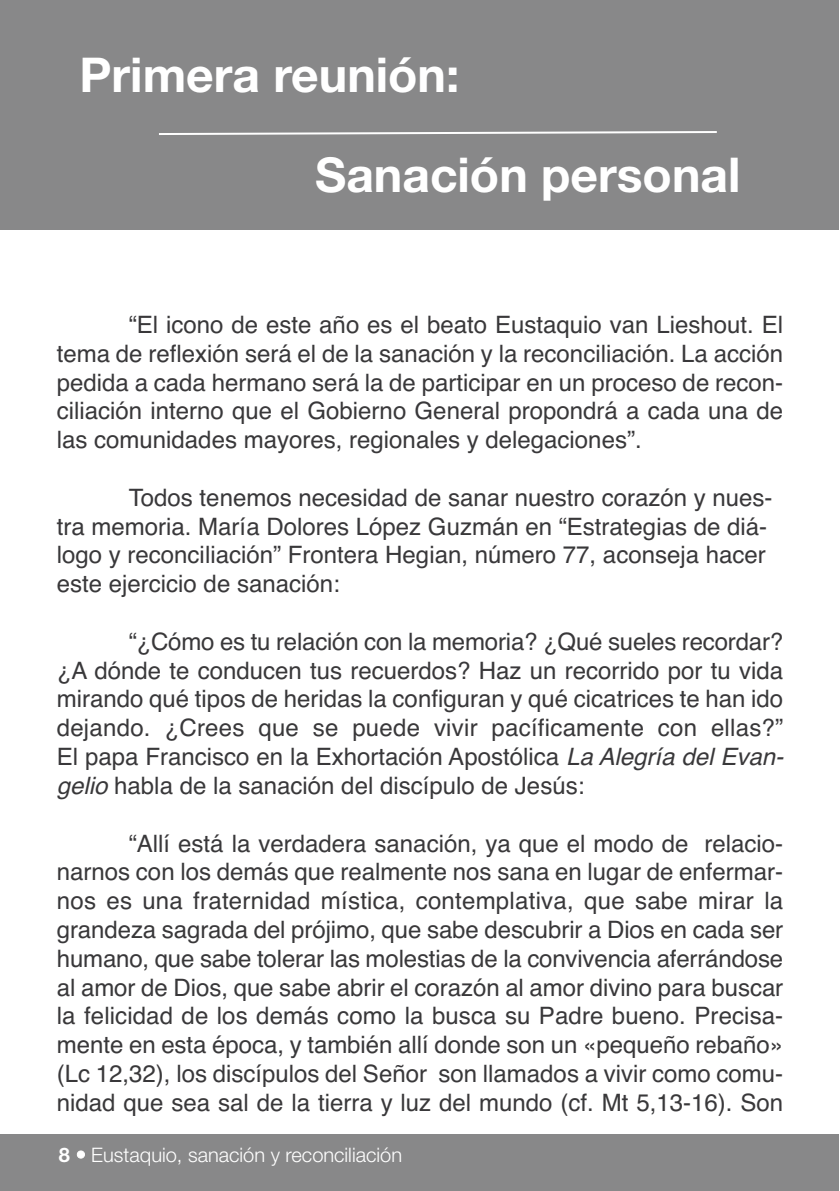
<style>
.page{position:relative;width:840px;height:1191px;background:#fff}
.page>*{position:absolute;margin:0;border:0;box-sizing:border-box;transform-origin:0 0}
.t1{font:700 48px/100px "Helvetica Neue";color:#fff}
.t2{font:24px/28.8px "Helvetica";color:#39383a;text-align:justify}
.t3{font:300 20px "Helvetica Neue";color:#fff}
.s1{font-style:italic}
.s2{font-weight:700}
.s3{font-weight:500}
</style>
<div class="page">
<div style="left:0;top:1px;width:838px;height:228px;background:#888889"></div>
<div style="left:0;top:1134px;width:838px;height:57px;background:#888889"></div>
<svg style="left:159px;top:131px;width:558px;height:4px"></svg>
<h1 class="t1" style="left:315px;top:26px;width:426px;text-indent:-235px">Primera reunión:<br>Sanación personal</h1>
<p class="t2" style="left:57px;top:311px;width:727px;text-indent:72px">“El icono de este año es el beato Eustaquio van Lieshout. El tema de reflexión será el de la sanación y la reconciliación. La acción pedida a cada hermano será la de participar en un proceso de recon&shy;ciliación interno que el Gobierno General propondrá a cada una de las comunidades mayores, regionales y delegaciones”.</p>
<p class="t2" style="left:57px;top:484px;width:717px;text-align:left;text-indent:72px">Todos tenemos necesidad de sanar nuestro corazón y nues&shy;tra memoria. María Dolores López Guzmán en “Estrategias de diá&shy;logo y reconciliación” Frontera Hegian, número 77, aconseja hacer este ejercicio de sanación:</p>
<p class="t2" style="left:57px;top:628px;width:728px;text-indent:72px">“¿Cómo es tu relación con la memoria? ¿Qué sueles recordar? ¿A dónde te conducen tus recuerdos? Haz un recorrido por tu vida mirando qué tipos de heridas la configuran y qué cicatrices te han ido dejando. ¿Crees que se puede vivir pacíficamente con ellas?” El papa Francisco en la Exhortación Apostólica <span class="s1">La Alegría del Evan&shy;gelio</span> habla de la sanación del discípulo de Jesús:</p>
<p class="t2" style="left:57px;top:829px;width:727px;text-indent:72px">“Allí está la verdadera sanación, ya que el modo de relacio&shy;narnos con los demás que realmente nos sana en lugar de enfermar&shy;nos es una fraternidad mística, contemplativa, que sabe mirar la grandeza sagrada del prójimo, que sabe descubrir a Dios en cada ser humano, que sabe tolerar las molestias de la convivencia aferrándose al amor de Dios, que sabe abrir el corazón al amor divino para buscar la felicidad de los demás como la busca su Padre bueno. Precisa&shy;mente en esta época, y también allí donde son un «pequeño rebaño» (Lc 12,32), los discípulos del Señor son llamados a vivir como comu&shy;nidad que sea sal de la tierra y luz del mundo (cf. Mt 5,13-16). Son</p>
<p class="t3" style="left:59px;top:1138px;width:344px"><span class="s2">8</span> <span class="s3">•</span> Eustaquio, sanación y reconciliación</p>
</div>
